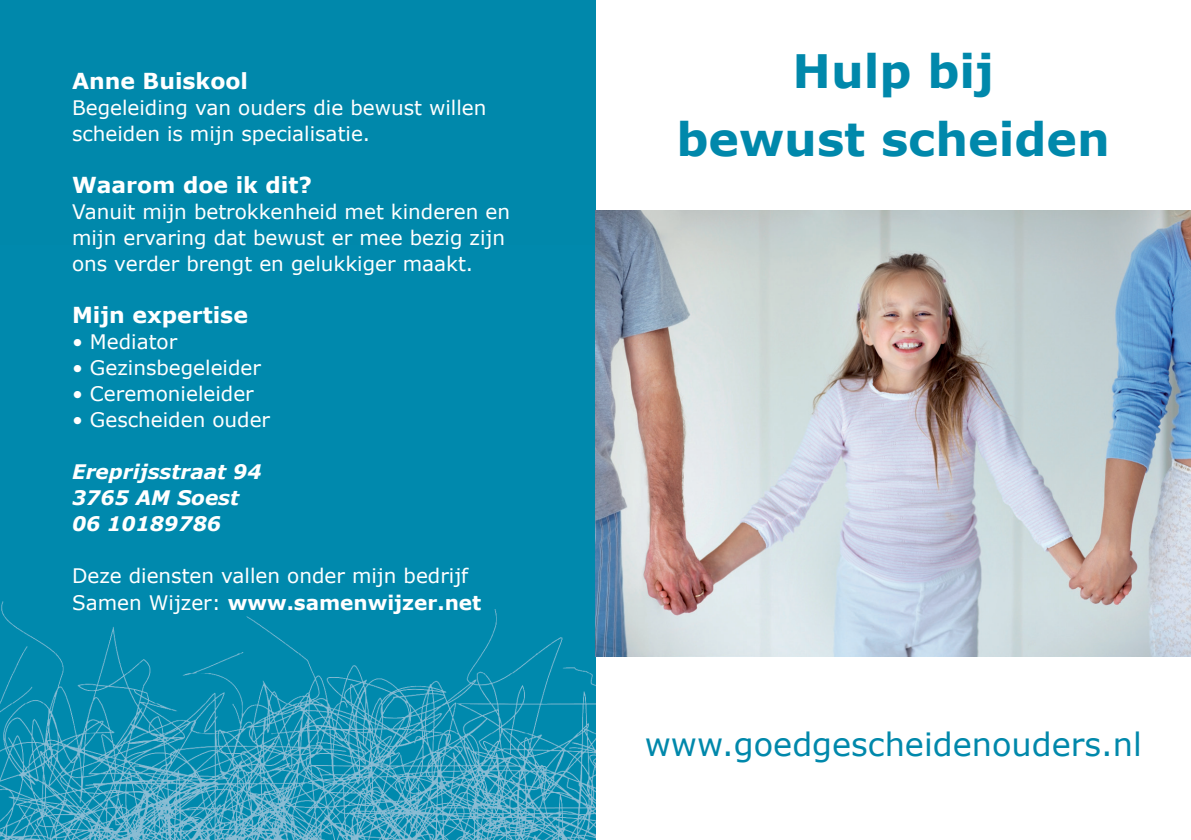
<style>
.page{position:relative;width:1191px;height:840px;background:#fff}
.page>*{position:absolute;margin:0;border:0;box-sizing:border-box;transform-origin:0 0}
.t1{font:700 46px "Verdana";color:#0088ab}
.t2{font:32px "Verdana";color:#0088ab}
.t3{font:700 22px "Verdana";color:#fff}
.t4{font:20px/26px "Verdana";color:#fff}
.t5{font:italic 700 20px "Verdana";color:#fff}
.s1{font-weight:700}
</style>
<div class="page">
<div style="left:0;top:0;width:595px;height:839px;background:#0088ab"></div>
<img style="left:0;top:601px;width:595px;height:238px">
<img style="left:595px;top:211px;width:596px;height:444px">
<p class="t3" style="left:72px;top:65px;width:178px">Anne Buiskool</p>
<p class="t4" style="left:72px;top:94px;width:416px">Begeleiding van ouders die bewust willen scheiden is mijn specialisatie.</p>
<p class="t3" style="left:72px;top:169px;width:241px">Waarom doe ik dit?</p>
<p class="t4" style="left:72px;top:198px;width:439px">Vanuit mijn betrokkenheid met kinderen en mijn ervaring dat bewust er mee bezig zijn ons verder brengt en gelukkiger maakt.</p>
<p class="t3" style="left:72px;top:299px;width:177px">Mijn expertise</p>
<p class="t4" style="left:72px;top:328px;width:107px">• Mediator</p>
<p class="t4" style="left:72px;top:354px;width:190px">• Gezinsbegeleider</p>
<p class="t4" style="left:72px;top:380px;width:183px">• Ceremonieleider</p>
<p class="t4" style="left:72px;top:406px;width:200px">• Gescheiden ouder</p>
<p class="t5" style="left:72px;top:457px;width:191px">Ereprijsstraat 94</p>
<p class="t5" style="left:72px;top:483px;width:169px">3765 AM Soest</p>
<p class="t5" style="left:72px;top:509px;width:151px">06 10189786</p>
<p class="t4" style="left:72px;top:562px;width:411px">Deze diensten vallen onder mijn bedrijf<br>Samen Wijzer: <span class="s1">www.samenwijzer.net</span></p>
<p class="t1" style="left:792px;top:38px;width:203px">Hulp bij</p>
<p class="t1" style="left:676px;top:106px;width:435px">bewust scheiden</p>
<p class="t2" style="left:644px;top:722px;width:498px">www.goedgescheidenouders.nl</p>
</div>
